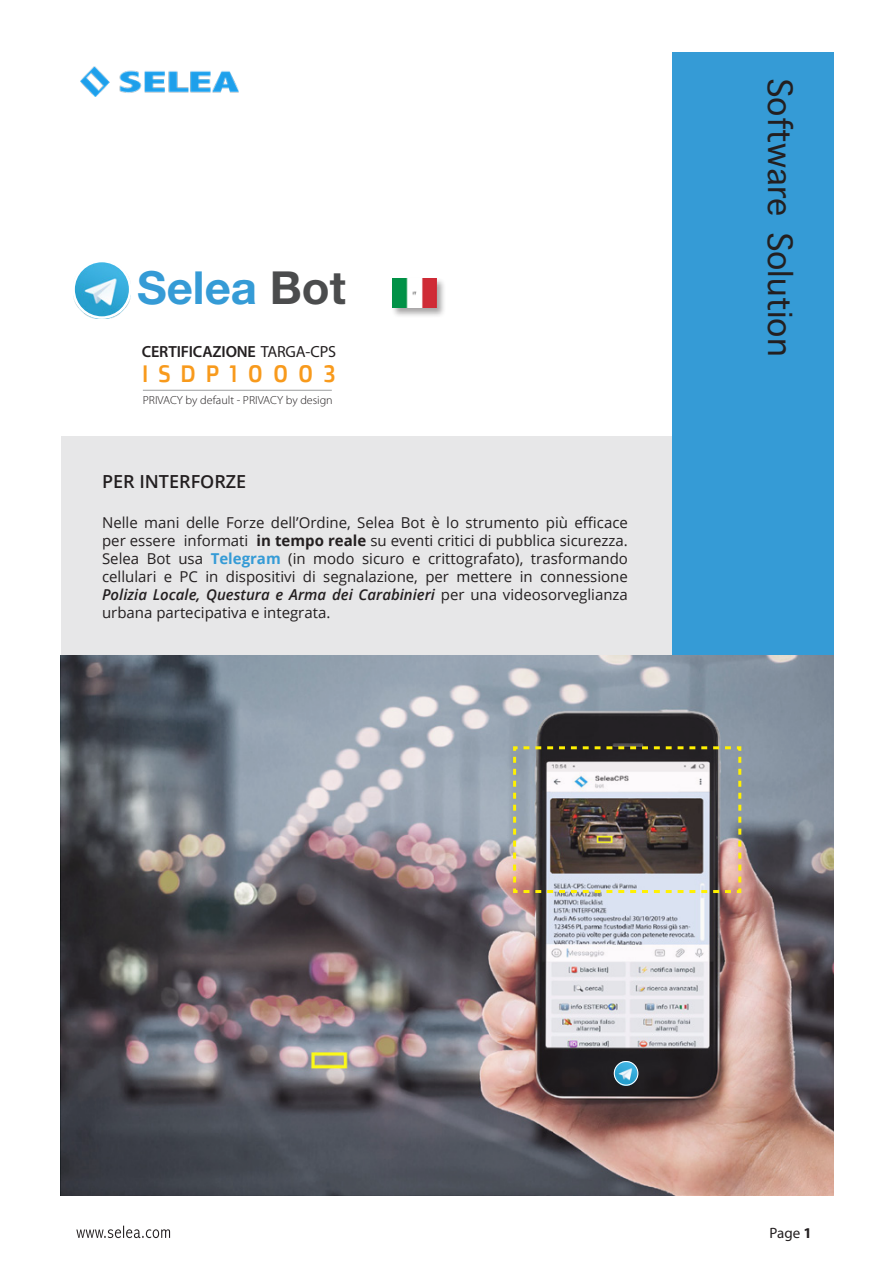
<style>
.page{position:relative;width:893px;height:1263px;background:#fff}
.page>*{position:absolute;margin:0;border:0;box-sizing:border-box;transform-origin:0 0}
.t1{font:700 45.6px "Helvetica Neue LT Std";color:#359bd6}
.t2{font:45px "Apple Symbols";color:#231f20}
.t3{font:23.55px "Doppio One";letter-spacing:.395em;color:#f89a1c}
.t4{font:600 18px "Open Sans";color:#231f20}
.t5{font:600 16.2px "Myriad Pro";letter-spacing:-.01em;color:#231f20}
.t6{font:15px/18px "Open Sans";color:#231f20;text-align:justify}
.t7{font:15px "Myriad Pro";color:#231f20}
.t8{font:300 11.7px "Myriad Pro";color:#231f20}
.s1{color:#4b4c4d}
.s2{font-weight:400}
.s3{font-weight:700}
.s4{font-weight:700;color:#359bd6}
.s5{font-weight:600;font-style:italic}
</style>
<div class="page">
<svg style="left:76px;top:1225px;width:94px;height:13px"></svg>
<img style="left:81px;top:67px;width:158px;height:29px">
<div style="left:61px;top:437px;width:768px;height:248px;background:#e7e7e8"></div>
<div style="left:672px;top:52px;width:161px;height:633px;background:#359bd6"></div>
<hr style="left:143px;top:390px;width:189px;height:1px;background:#757679">
<img style="left:61px;top:655px;width:772px;height:541px">
<img style="left:512px;top:745px;width:231px;height:149px">
<img style="left:614px;top:1062px;width:24px;height:23px">
<div style="left:614px;top:1061px;width:24px;height:25px;border:1px solid #fff;border-radius:50%"></div>
<img style="left:74px;top:264px;width:56px;height:54px">
<div style="left:72px;top:260px;width:59px;height:59px;border:3px solid #fff;border-radius:50%"></div>
<div style="left:391px;top:277px;width:55px;height:41px;background:#231f20;opacity:.4"></div>
<img style="left:393px;top:279px;width:44px;height:29px">
<p class="t1" style="left:137px;top:260px;width:210px">Selea <span class="s1">Bot</span></p>
<p class="t5" style="left:142px;top:342px;width:196px">CERTIFICAZIONE <span class="s2">TARGA-CPS</span></p>
<p class="t3" style="left:142px;top:358px;width:196px">ISDP10003</p>
<p class="t8" style="left:143px;top:393px;width:191px">PRIVACY by default - PRIVACY by design</p>
<p class="t4" style="left:102px;top:469px;width:146px">PER INTERFORZE</p>
<p class="t6" style="left:102px;top:513px;width:527px">Nelle mani delle Forze dell’Ordine, Selea Bot è lo strumento più efficace per essere informati <span class="s3">in tempo reale</span> su eventi critici di pubblica sicurezza.<br>Selea Bot usa <span class="s4">Telegram</span> (in modo sicuro e crittografato), trasformando cellulari e PC in dispositivi di segnalazione, per mettere in connessione <span class="s5">Polizia Locale, Questura e Arma dei Carabinieri</span> per una videosorveglianza urbana partecipativa e integrata.</p>
<p class="t2" style="left:811px;top:251px;width:107px;rotate:90deg">□●◆▼ □■</p>
<p class="t7" style="left:769px;top:1224px;width:44px">Page <span class="s3">1</span></p>
</div>
